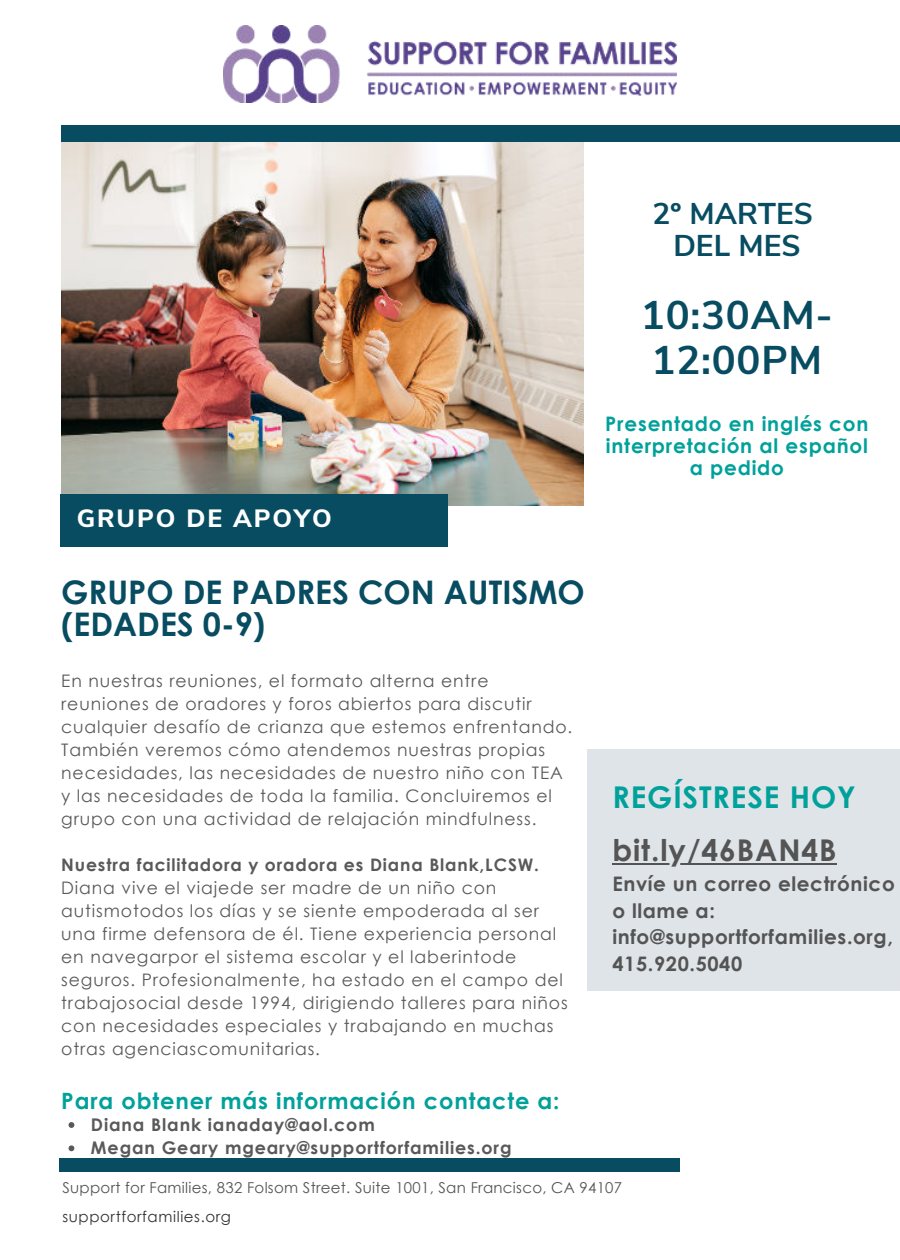
<style>
.page{position:relative;width:900px;height:1260px;background:#fff}
.page>*{position:absolute;margin:0;border:0;box-sizing:border-box;transform-origin:0 0}
.t1{font:700 40px/45px "Nunito Sans";letter-spacing:.02em;color:#084c61}
.t2{font:700 32.5px/32px "Century Gothic";color:#084c61}
.t3{font:700 30px "Century Gothic";letter-spacing:.03em;color:#545454}
.t4{font:700 30px/32px "Nunito Sans";color:#084c61;text-align:center}
.t5{font:700 30px "Century Gothic";letter-spacing:.03em;color:#00a19b}
.t6{font:800 25px "Nunito Sans";letter-spacing:.08em;color:#fff}
.t7{font:700 22.5px "Century Gothic";letter-spacing:.04em;color:#00a19b}
.t8{font:700 20px/26.8px "Century Gothic";letter-spacing:.03em;color:#545454}
.t9{font:700 20px/21.8px "Century Gothic";letter-spacing:.04em;color:#00a19b;text-align:center}
.t10{font:700 17.5px/23.2px "Century Gothic";letter-spacing:.05em;color:#595959}
.t11{font:17.25px/23px "Century Gothic";letter-spacing:.05em;color:#595959}
.t12{font:700 17.25px "Century Gothic";letter-spacing:.05em;color:#595959}
.t13{font:15px "Century Gothic";letter-spacing:.02em;color:#545454}
.t14{font:15px "Century Gothic";letter-spacing:.04em;color:#323232}
</style>
<div class="page">
<div style="left:59px;top:1158px;width:621px;height:13px;background:#084c61"></div>
<div style="left:588px;top:749px;width:312px;height:242px;background:#dfe4e8"></div>
<div style="left:61px;top:125px;width:839px;height:17px;background:#084c61"></div>
<img style="left:223px;top:26px;width:454px;height:77px">
<img style="left:61px;top:142px;width:523px;height:364px">
<div style="left:60px;top:494px;width:388px;height:53px;background:#084c61"></div>
<hr style="left:612px;top:863px;width:225px;height:1px;background:#545454">
<svg style="left:69px;top:1122px;width:5px;height:6px"></svg>
<svg style="left:69px;top:1145px;width:5px;height:6px"></svg>
<h3 class="t4" style="left:653px;top:196px;width:162px">2º MARTES<br>DEL MES</h3>
<h1 class="t1" style="left:641px;top:290px;width:193px">10:30AM-<br>12:00PM</h1>
<h3 class="t6" style="left:77px;top:500px;width:257px">GRUPO DE APOYO</h3>
<h2 class="t2" style="left:61px;top:576px;width:525px">GRUPO DE PADRES CON AUTISMO (EDADES 0-9)</h2>
<p class="t11" style="left:61px;top:669px;width:513px">En nuestras reuniones, el formato alterna entre reuniones de oradores y foros abiertos para discutir cualquier desafío de crianza que estemos enfrentando.<br>También veremos cómo atendemos nuestras propias necesidades, las necesidades de nuestro niño con TEA y las necesidades de toda la familia. Concluiremos el grupo con una actividad de relajación mindfulness.</p>
<p class="t12" style="left:61px;top:852px;width:479px">Nuestra facilitadora y oradora es Diana Blank,LCSW.</p>
<p class="t11" style="left:61px;top:876px;width:508px">Diana vive el viajede ser madre de un niño con autismotodos los días y se siente empoderada al ser una firme defensora de él. Tiene experiencia personal en navegarpor el sistema escolar y el laberintode seguros. Profesionalmente, ha estado en el campo del trabajosocial desde 1994, dirigiendo talleres para niños con necesidades especiales y trabajando en muchas otras agenciascomunitarias.</p>
<h3 class="t7" style="left:61px;top:1087px;width:500px">Para obtener más información contacte a:</h3>
<p class="t10" style="left:91px;top:1112px;width:422px">Diana Blank ianaday@aol.com<br>Megan Geary mgeary@supportforfamilies.org</p>
<p class="t9" style="left:605px;top:413px;width:265px">Presentado en inglés con interpretación al español a pedido</p>
<h3 class="t5" style="left:612px;top:778px;width:245px">REGÍSTRESE HOY</h3>
<h3 class="t3" style="left:612px;top:831px;width:226px">bit.ly/46BAN4B</h3>
<p class="t8" style="left:612px;top:870px;width:284px">Envíe un correo electrónico o llame a: info@supportforfamilies.org,<br>415.920.5040</p>
<p class="t13" style="left:62px;top:1177px;width:561px">Support for Families, 832 Folsom Street. Suite 1001, San Francisco, CA 94107</p>
<p class="t14" style="left:62px;top:1207px;width:170px">supportforfamilies.org</p>
</div>
